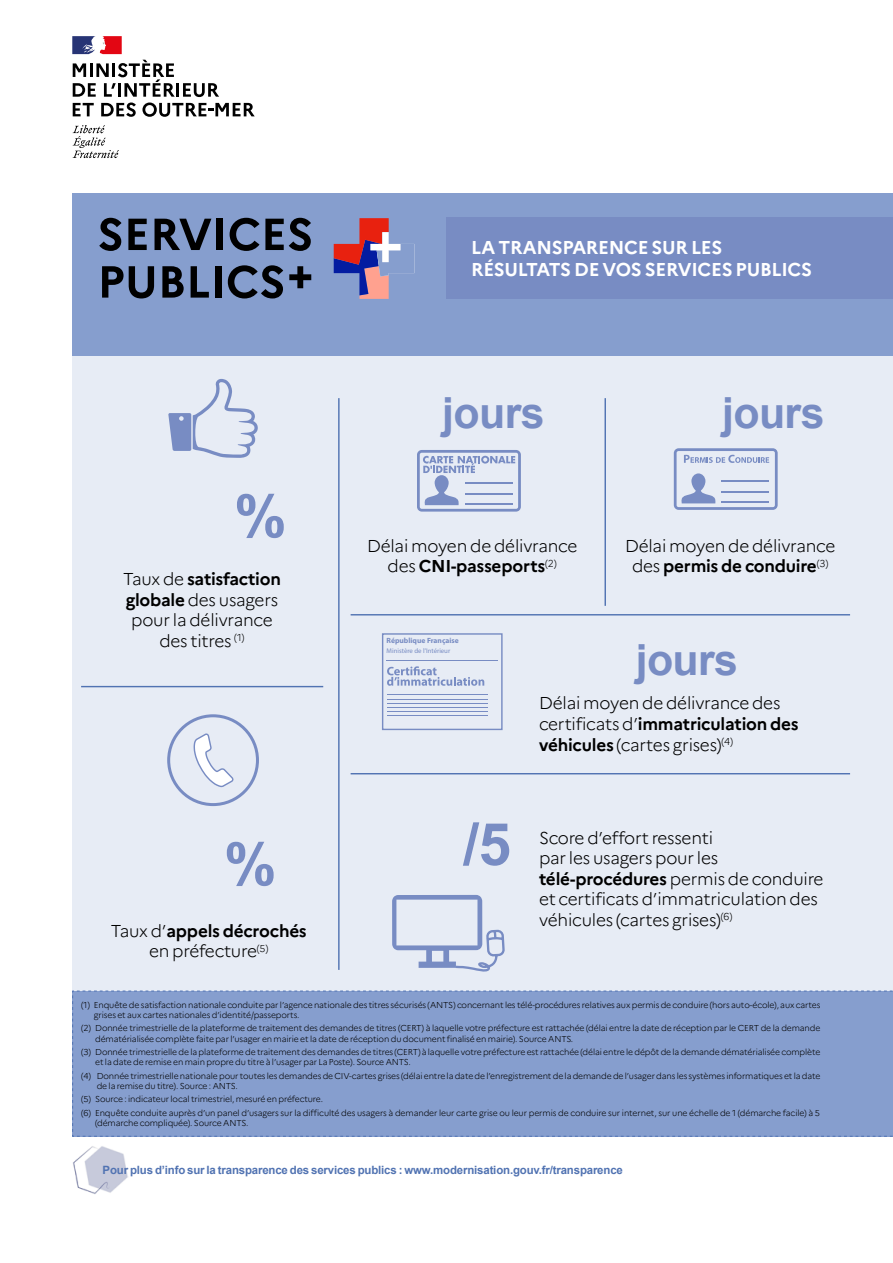
<style>
.page{position:relative;width:893px;height:1263px;background:#fff}
.page>*{position:absolute;margin:0;border:0;box-sizing:border-box;transform-origin:0 0}
.t1{font:700 58.65px "Arial";color:#788cc3}
.t2{font:700 42.9px "Arial";letter-spacing:-.015em;color:#788cc3}
.t3{font:700 18.6px/22.4px "Marianne";letter-spacing:-.015em;color:#fff}
.t4{font:300 17.1px/20.5px "Marianne";letter-spacing:-.015em;color:#000;text-align:center}
.t5{font:700 11.4px "Arial";letter-spacing:-.015em;color:#5173b2}
.t6{font:300 8.55px/10.4px "Marianne";letter-spacing:-.015em;color:#000}
.t7{font:700 7.5px "Myriad Pro";color:#788cc3}
.t8{font:6.75px "Myriad Pro";color:#788cc3}
.s1{font-weight:700}
</style>
<div class="page">
<div style="left:73px;top:347px;width:820px;height:652px;background:#e7ecf5"></div>
<img style="left:73px;top:1146px;width:55px;height:48px">
<div style="left:73px;top:193px;width:820px;height:163px;background:#869ece"></div>
<svg style="left:334px;top:218px;width:80px;height:81px"></svg>
<svg style="left:99px;top:218px;width:23px;height:33px"></svg>
<svg style="left:128px;top:219px;width:19px;height:31px"></svg>
<svg style="left:155px;top:219px;width:56px;height:31px"></svg>
<div style="left:217px;top:219px;width:6px;height:31px;background:#000"></div>
<svg style="left:230px;top:218px;width:29px;height:33px"></svg>
<svg style="left:265px;top:218px;width:46px;height:33px"></svg>
<svg style="left:102px;top:266px;width:52px;height:32px"></svg>
<svg style="left:162px;top:266px;width:22px;height:32px"></svg>
<svg style="left:191px;top:266px;width:18px;height:32px"></svg>
<div style="left:215px;top:266px;width:6px;height:32px;background:#000"></div>
<svg style="left:228px;top:265px;width:55px;height:33px"></svg>
<svg style="left:289px;top:266px;width:22px;height:22px"></svg>
<div style="left:447px;top:218px;width:446px;height:81px;background:#788cc3"></div>
<div style="left:72px;top:990px;width:821px;height:147px;background:#869ece"></div>
<hr style="left:338px;top:398px;width:2px;height:572px;background:#5173b2">
<hr style="left:604px;top:398px;width:2px;height:208px;background:#5173b2">
<hr style="left:351px;top:614px;width:499px;height:1px;background:#5173b2">
<hr style="left:81px;top:686px;width:242px;height:1px;background:#5173b2">
<hr style="left:351px;top:773px;width:499px;height:1px;background:#5173b2">
<svg style="left:73px;top:125px;width:46px;height:33px"></svg>
<svg style="left:73px;top:60px;width:102px;height:37px"></svg>
<hr style="left:176px;top:83px;width:3px;height:14px;background:#000">
<svg style="left:183px;top:83px;width:36px;height:14px"></svg>
<svg style="left:73px;top:103px;width:21px;height:13px"></svg>
<svg style="left:101px;top:103px;width:35px;height:14px"></svg>
<svg style="left:142px;top:103px;width:113px;height:14px"></svg>
<svg style="left:72px;top:36px;width:50px;height:18px"></svg>
<svg style="left:417px;top:450px;width:104px;height:62px"></svg>
<hr style="left:387px;top:694px;width:100px;height:1px;background:#788cc3">
<hr style="left:387px;top:660px;width:111px;height:1px;background:#788cc3">
<hr style="left:387px;top:699px;width:100px;height:1px;background:#788cc3">
<hr style="left:387px;top:703px;width:100px;height:1px;background:#788cc3">
<hr style="left:387px;top:707px;width:100px;height:1px;background:#788cc3">
<hr style="left:387px;top:711px;width:100px;height:1px;background:#788cc3">
<hr style="left:387px;top:715px;width:100px;height:1px;background:#788cc3">
<svg style="left:387px;top:666px;width:97px;height:20px"></svg>
<div style="left:382px;top:633px;width:121px;height:97px;border:1px solid #788cc3"></div>
<svg style="left:674px;top:448px;width:104px;height:62px"></svg>
<svg style="left:168px;top:379px;width:90px;height:79px"></svg>
<div style="left:167px;top:714px;width:92px;height:92px;border:3px solid #788cc3;border-radius:50%"></div>
<svg style="left:193px;top:733px;width:41px;height:55px"></svg>
<svg style="left:392px;top:895px;width:113px;height:77px"></svg>
<h3 class="t3" style="left:471px;top:236px;width:342px">LA TRANSPARENCE SUR LES<br>RÉSULTATS DE VOS SERVICES PUBLICS</h3>
<h1 class="t1" style="left:234px;top:477px;width:54px">%</h1>
<h3 class="t4" style="left:123px;top:569px;width:159px">Taux de <span class="s1">satisfaction globale</span> des usagers pour la délivrance des titres <sup>(1)</sup></h3>
<h1 class="t1" style="left:224px;top:825px;width:54px">%</h1>
<h3 class="t4" style="left:111px;top:920px;width:198px">Taux d’<span class="s1">appels décrochés </span>en préfecture<sup>(5)</sup></h3>
<h2 class="t2" style="left:442px;top:384px;width:104px">jours</h2>
<h2 class="t2" style="left:722px;top:384px;width:104px">jours</h2>
<h3 class="t4" style="left:367px;top:535px;width:212px">Délai moyen de délivrance des <span class="s1">CNI-passeports</span><sup>(2)</sup></h3>
<h3 class="t4" style="left:625px;top:535px;width:212px">Délai moyen de délivrance des <span class="s1">permis de conduire</span><sup>(3)</sup></h3>
<p class="t7" style="left:387px;top:636px;width:74px">République Française</p>
<p class="t8" style="left:387px;top:647px;width:65px">Ministère de l’Intérieur</p>
<h1 class="t1" style="left:463px;top:806px;width:50px">/5</h1>
<h2 class="t2" style="left:636px;top:632px;width:104px">jours</h2>
<h3 class="t4" style="left:539px;top:693px;width:261px;text-align:left">Délai moyen de délivrance des certificats d’<span class="s1">immatriculation des véhicules</span> (cartes grises)<sup>(4)</sup></h3>
<h3 class="t4" style="left:539px;top:827px;width:286px;text-align:left">Score d’effort ressenti<br>par les usagers pour les <span class="s1">télé-procédures</span> permis de conduire et certificats d’immatriculation des véhicules (cartes grises)<sup>(6)</sup></h3>
<p class="t6" style="left:94px;top:999px;width:728px;text-indent:-13px">(1) Enquête de satisfaction nationale conduite par l’agence nationale des titres sécurisés (ANTS) concernant les télé-procédures relatives aux permis de conduire (hors auto-école), aux cartes grises et aux cartes nationales d’identité/passeports.</p>
<p class="t6" style="left:95px;top:1023px;width:727px;text-indent:-14px">(2) Donnée trimestrielle de la plateforme de traitement des demandes de titres (CERT) à laquelle votre préfecture est rattachée (délai entre la date de réception par le CERT de la demande dématérialisée complète faite par l’usager en mairie et la date de réception du document finalisé en mairie). Source ANTS.</p>
<p class="t6" style="left:95px;top:1047px;width:727px;text-indent:-14px">(3) Donnée trimestrielle de la plateforme de traitement des demandes de titres (CERT) à laquelle votre préfecture est rattachée (délai entre le dépôt de la demande dématérialisée complète et la date de remise en main propre du titre à l’usager par La Poste). Source ANTS.</p>
<p class="t6" style="left:97px;top:1070px;width:725px;text-indent:-16px">(4) Donnée trimestrielle nationale pour toutes les demandes de CIV-cartes grises (délai entre la date de l’enregistrement de la demande de l’usager dans les systèmes informatiques et la date de la remise du titre). Source : ANTS.</p>
<p class="t6" style="left:81px;top:1092px;width:740px;line-height:13.4px">(5) Source : indicateur local trimestriel, mesuré en préfecture.<br>(6) Enquête conduite auprès d’un panel d’usagers sur la difficulté des usagers à demander leur carte grise ou leur permis de conduire sur internet, sur une échelle de 1 (démarche facile) à 5</p>
<p class="t6" style="left:95px;top:1118px;width:155px">(démarche compliquée). Source ANTS.</p>
<h3 class="t5" style="left:103px;top:1162px;width:522px">Pour plus d’info sur la transparence des services publics : www.modernisation.gouv.fr/transparence</h3>
</div>
